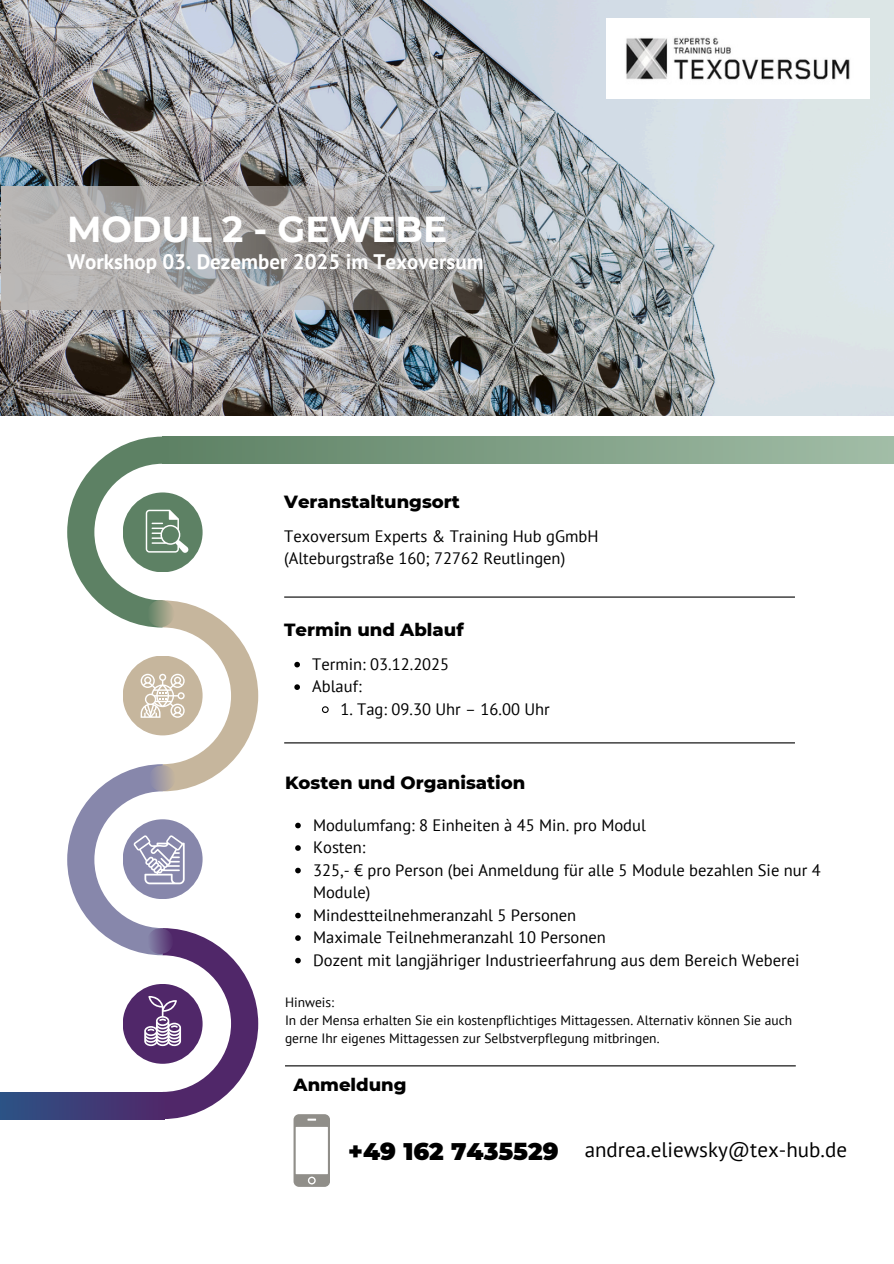
<style>
.page{position:relative;width:894px;height:1264px;background:#fff}
.page>*{position:absolute;margin:0;border:0;box-sizing:border-box;transform-origin:0 0}
.t1{font:700 36px "Montserrat";color:#fff}
.t2{font:900 24px "Montserrat";color:#000}
.t3{font:700 21px "PT Sans";color:#fff}
.t4{font:21px "PT Sans";color:#000}
.t5{font:800 18px "Montserrat";color:#000}
.t6{font:16.5px/22.5px "PT Sans";color:#000}
.t7{font:13.5px "PT Sans";color:#000}
</style>
<div class="page">
<hr style="left:284px;top:596px;width:510px;height:1px;background:#000">
<svg style="left:293px;top:1114px;width:36px;height:72px"></svg>
<svg style="left:294px;top:661px;width:6px;height:6px"></svg>
<svg style="left:294px;top:684px;width:6px;height:6px"></svg>
<svg style="left:321px;top:706px;width:8px;height:7px"></svg>
<svg style="left:295px;top:822px;width:6px;height:6px"></svg>
<svg style="left:295px;top:845px;width:6px;height:5px"></svg>
<svg style="left:295px;top:867px;width:6px;height:6px"></svg>
<svg style="left:295px;top:912px;width:6px;height:6px"></svg>
<svg style="left:295px;top:935px;width:6px;height:5px"></svg>
<svg style="left:295px;top:957px;width:6px;height:6px"></svg>
<hr style="left:284px;top:742px;width:510px;height:1px;background:#000">
<img style="left:0;top:0;width:893px;height:415px">
<img style="left:606px;top:19px;width:262px;height:79px">
<hr style="left:285px;top:1065px;width:510px;height:1px;background:#000">
<svg style="left:258px;top:436px;width:635px;height:28px;background:#83a389"></svg>
<svg style="left:67px;top:436px;width:191px;height:682px"></svg>
<div style="left:0;top:1092px;width:164px;height:27px;background:linear-gradient(to right,#2b5385,#4f286a)"></div>
<svg style="left:1px;top:186px;width:669px;height:124px;background:#a2a3a4"></svg>
<h1 class="t1" style="left:67px;top:207px;width:381px">MODUL 2 - GEWEBE</h1>
<p class="t3" style="left:67px;top:247px;width:418px">Workshop 03. Dezember 2025 im Texoversum</p>
<p class="t5" style="left:284px;top:490px;width:177px">Veranstaltungsort</p>
<p class="t6" style="left:284px;top:524px;width:316px">Texoversum Experts &amp; Training Hub gGmbH (Alteburgstraße 160; 72762 Reutlingen)</p>
<p class="t5" style="left:284px;top:618px;width:181px">Termin und Ablauf</p>
<p class="t6" style="left:312px;top:652px;width:138px">Termin: 03.12.2025</p>
<p class="t6" style="left:312px;top:675px;width:51px">Ablauf:</p>
<p class="t6" style="left:340px;top:697px;width:211px">1. Tag: 09.30 Uhr – 16.00 Uhr</p>
<h4 class="t5" style="left:285px;top:771px;width:242px">Kosten und Organisation</h4>
<h5 class="t6" style="left:313px;top:813px;width:334px">Modulumfang: 8 Einheiten à 45 Min. pro Modul</h5>
<h4 class="t6" style="left:313px;top:835px;width:54px">Kosten:</h4>
<p class="t6" style="left:313px;top:858px;width:509px">325,- € pro Person (bei Anmeldung für alle 5 Module bezahlen Sie nur 4<br>Module)</p>
<p class="t6" style="left:313px;top:903px;width:265px">Mindestteilnehmeranzahl 5 Personen</p>
<p class="t6" style="left:313px;top:925px;width:294px">Maximale Teilnehmeranzahl 10 Personen</p>
<h4 class="t6" style="left:313px;top:948px;width:488px">Dozent mit langjähriger Industrieerfahrung aus dem Bereich Weberei</h4>
<p class="t7" style="left:285px;top:993px;width:51px">Hinweis:</p>
<p class="t7" style="left:285px;top:1011px;width:508px">In der Mensa erhalten Sie ein kostenpflichtiges Mittagessen. Alternativ können Sie auch</p>
<p class="t7" style="left:285px;top:1029px;width:376px">gerne Ihr eigenes Mittagessen zur Selbstverpflegung mitbringen.</p>
<p class="t5" style="left:293px;top:1073px;width:114px">Anmeldung</p>
<h4 class="t2" style="left:348px;top:1136px;width:212px">+49 162 7435529</h4>
<h5 class="t4" style="left:584px;top:1135px;width:264px">andrea.eliewsky@tex-hub.de</h5>
</div>
